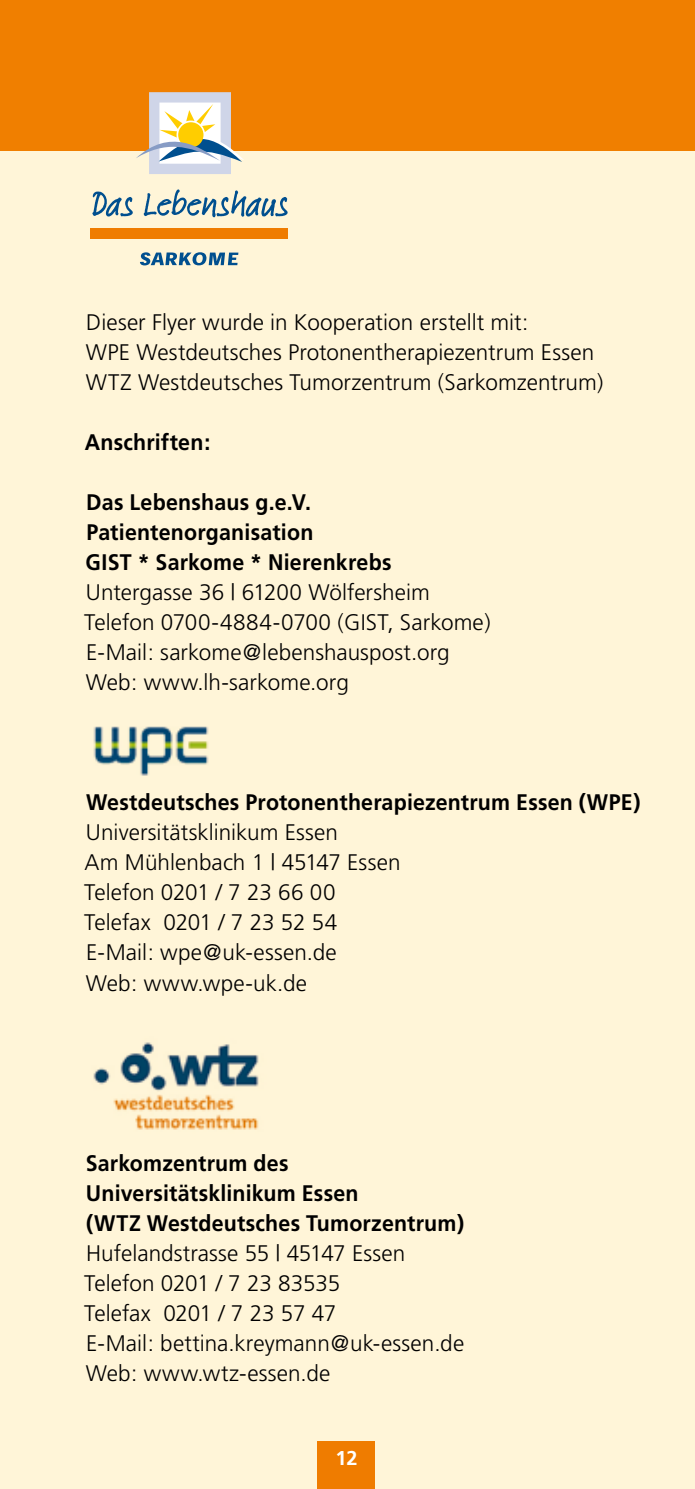
<style>
.page{position:relative;width:695px;height:1489px;background:#fff}
.page>*{position:absolute;margin:0;border:0;box-sizing:border-box;transform-origin:0 0}
.t1{font:300 22.5px/30px "Frutiger";letter-spacing:.005em;color:#000}
.t2{font:700 22.5px/30px "Frutiger";letter-spacing:.01em;color:#000;scale:.95 1}
.t3{font:700 20px "Frutiger";color:#fff}
</style>
<div class="page">
<div style="left:0;top:0;width:694px;height:1488px;background:#fff5d8"></div>
<div style="left:317px;top:1440px;width:58px;height:48px;background:#ef7c00"></div>
<div style="left:0;top:0;width:694px;height:150px;background:#f07f00"></div>
<svg style="left:140px;top:252px;width:98px;height:13px"></svg>
<div style="left:90px;top:228px;width:198px;height:10px;background:#ef7c00"></div>
<svg style="left:136px;top:92px;width:108px;height:82px"></svg>
<svg style="left:92px;top:191px;width:41px;height:25px"></svg>
<svg style="left:144px;top:189px;width:143px;height:28px"></svg>
<img style="left:93px;top:726px;width:116px;height:50px">
<img style="left:93px;top:1042px;width:166px;height:88px">
<p class="t1" style="left:86px;top:307px;width:519px">Dieser Flyer wurde in Kooperation erstellt mit:<br>WPE Westdeutsches Protonentherapiezentrum Essen<br>WTZ Westdeutsches Tumorzentrum (Sarkomzentrum)</p>
<p class="t2" style="left:85px;top:427px;width:134px">Anschriften:</p>
<p class="t2" style="left:86px;top:487px;width:323px">Das Lebenshaus g.e.V.<br>Patientenorganisation<br>GIST * Sarkome * Nierenkrebs</p>
<p class="t1" style="left:84px;top:577px;width:408px">Untergasse 36 | 61200 Wölfersheim Telefon 0700-4884-0700 (GIST, Sarkome)<br>E-Mail: sarkome@lebenshauspost.org Web: www.lh-sarkome.org</p>
<p class="t2" style="left:86px;top:787px;width:585px">Westdeutsches Protonentherapiezentrum Essen (WPE)</p>
<p class="t1" style="left:84px;top:817px;width:318px">Universitätsklinikum Essen<br>Am Mühlenbach 1 | 45147 Essen<br>Telefon 0201 / 7 23 66 00<br>Telefax 0201 / 7 23 52 54<br>E-Mail: wpe@uk-essen.de<br>Web: www.wpe-uk.de</p>
<p class="t2" style="left:86px;top:1147px;width:400px">Sarkomzentrum des<br>Universitätsklinikum Essen<br>(WTZ Westdeutsches Tumorzentrum)</p>
<p class="t1" style="left:84px;top:1237px;width:381px">Hufelandstrasse 55 | 45147 Essen<br>Telefon 0201 / 7 23 83535<br>Telefax 0201 / 7 23 57 47<br>E-Mail: bettina.kreymann@uk-essen.de<br>Web: www.wtz-essen.de</p>
<p class="t3" style="left:335px;top:1446px;width:23px">12</p>
</div>
